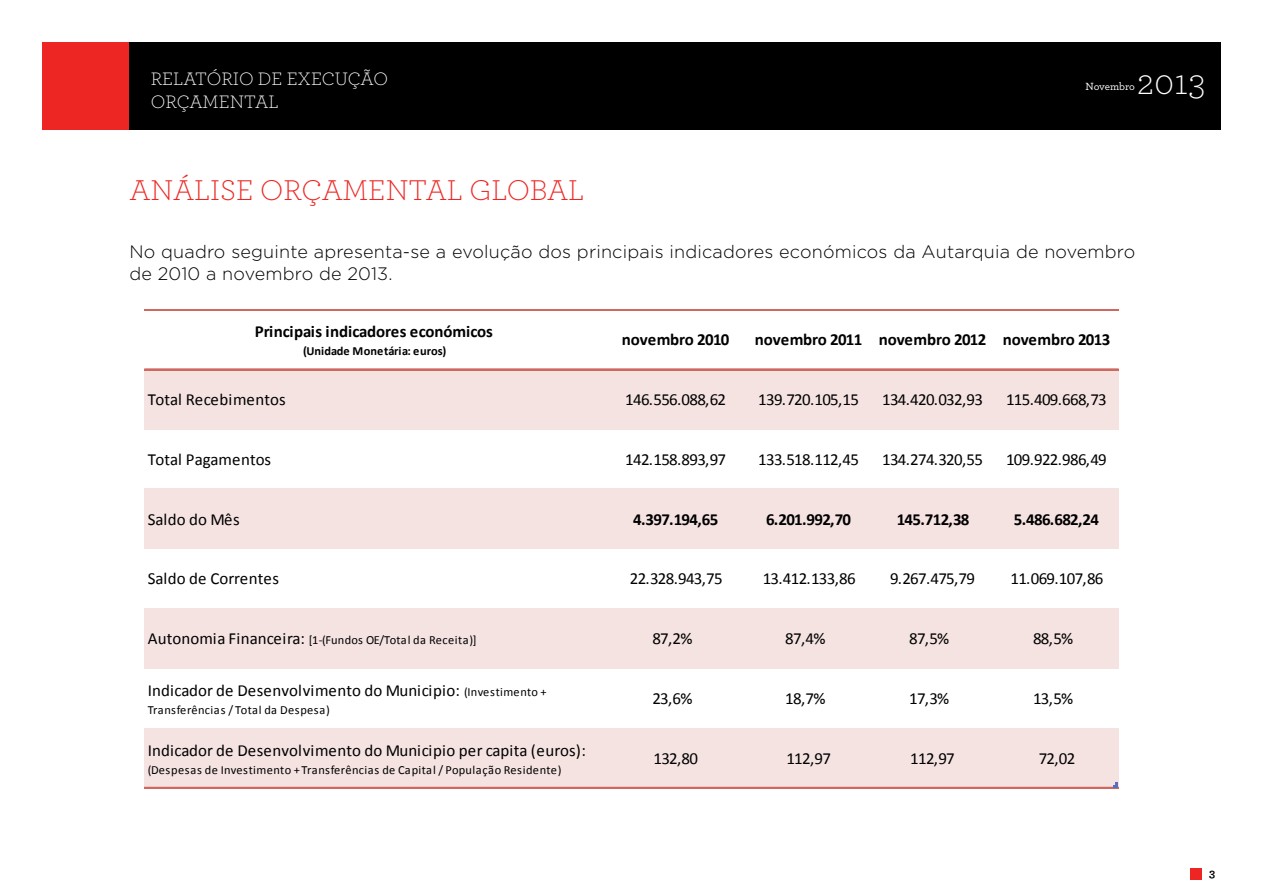
<style>
.page{position:relative;width:1263px;height:893px;background:#fff}
.page>*{position:absolute;margin:0;border:0;box-sizing:border-box;transform-origin:0 0}
.t1{font:300 37.2px "Archer";color:#fff}
.t2{font:300 30px "Archer";color:#ed2623}
.t3{font:300 18.9px/22.6px "Archer";color:#fff}
.t4{font:300 18px/21.6px "Gotham";letter-spacing:.01em;color:#000}
.t5{font:16.95px "Calibri";letter-spacing:-.04em;color:#000}
.t6{font:16.95px "Calibri";letter-spacing:.005em;color:#000}
.t7{font:700 16.95px "Calibri";letter-spacing:-.015em;color:#000}
.t8{font:16.95px "Calibri";letter-spacing:-.015em;color:#000}
.t9{font:12.45px "Calibri";letter-spacing:.025em;color:#000}
.t10{font:700 12.45px "Calibri";letter-spacing:.005em;color:#000}
.t11{font:700 12px "Archer";color:#000}
.t12{font:500 10.95px "Archer";letter-spacing:-.01em;color:#fff}
.s1{font-size:16.95px}
.s2{font-size:12.45px}
</style>
<div class="page">
<div style="left:129px;top:43px;width:1091px;height:87px;background:#000"></div>
<div style="left:43px;top:43px;width:86px;height:87px;background:#ed2623"></div>
<div style="left:1190px;top:868px;width:12px;height:11px;background:#ed2623"></div>
<div style="left:144px;top:369px;width:975px;height:61px;background:#f5e3e2"></div>
<div style="left:144px;top:488px;width:975px;height:61px;background:#f5e3e2"></div>
<div style="left:144px;top:608px;width:975px;height:61px;background:#f5e3e2"></div>
<div style="left:144px;top:727px;width:975px;height:61px;background:#f5e3e2"></div>
<hr style="left:144px;top:309px;width:975px;height:1px;background:#d06760">
<hr style="left:144px;top:368px;width:975px;height:1px;background:#d06760">
<hr style="left:144px;top:369px;width:975px;height:1px;background:#d06760">
<hr style="left:144px;top:787px;width:975px;height:1px;background:#d06760">
<svg style="left:1113px;top:783px;width:4px;height:4px"></svg>
<p class="t3" style="left:151px;top:67px;width:239px">RELATÓRIO DE EXECUÇÃO<br>ORÇAMENTAL</p>
<p class="t12" style="left:1085px;top:78px;width:51px">Novembro</p>
<h1 class="t1" style="left:1137px;top:58px;width:70px">2013</h1>
<h2 class="t2" style="left:129px;top:171px;width:175px">ANÁLISE ORÇAMENTAL</h2>
<h2 class="t2" style="left:470px;top:171px;width:41px">GLOBAL</h2>
<p class="t4" style="left:129px;top:240px;width:1007px">No quadro seguinte apresenta-se a evolução dos principais indicadores económicos da Autarquia de novembro de 2010 a novembro de 2013.</p>
<p class="t7" style="left:255px;top:321px;width:240px">Principais indicadores económicos</p>
<p class="t10" style="left:303px;top:343px;width:145px">(Unidade Monetária: euros)</p>
<p class="t7" style="left:622px;top:329px;width:109px">novembro 2010</p>
<p class="t7" style="left:755px;top:329px;width:357px">novembro 2011 novembro 2012 novembro 2013</p>
<p class="t8" style="left:148px;top:389px;width:140px">Total Recebimentos</p>
<p class="t5" style="left:625px;top:389px;width:102px">146.556.088,62</p>
<p class="t5" style="left:758px;top:389px;width:102px">139.720.105,15</p>
<p class="t5" style="left:882px;top:389px;width:102px">134.420.032,93</p>
<p class="t5" style="left:1006px;top:389px;width:102px">115.409.668,73</p>
<p class="t8" style="left:148px;top:448px;width:125px">Total Pagamentos</p>
<p class="t5" style="left:625px;top:448px;width:102px">142.158.893,97</p>
<p class="t5" style="left:758px;top:448px;width:102px">133.518.112,45</p>
<p class="t5" style="left:882px;top:448px;width:102px">134.274.320,55</p>
<p class="t5" style="left:1006px;top:448px;width:102px">109.922.986,49</p>
<p class="t6" style="left:148px;top:508px;width:94px">Saldo do Mês</p>
<p class="t7" style="left:633px;top:508px;width:87px">4.397.194,65</p>
<p class="t7" style="left:766px;top:508px;width:87px">6.201.992,70</p>
<p class="t7" style="left:897px;top:508px;width:74px">145.712,38</p>
<p class="t7" style="left:1014px;top:508px;width:87px">5.486.682,24</p>
<p class="t6" style="left:148px;top:568px;width:133px">Saldo de Correntes</p>
<p class="t5" style="left:630px;top:568px;width:94px">22.328.943,75</p>
<p class="t5" style="left:763px;top:568px;width:94px">13.412.133,86</p>
<p class="t8" style="left:890px;top:568px;width:87px">9.267.475,79</p>
<p class="t5" style="left:1010px;top:568px;width:94px">11.069.107,86</p>
<p class="t9" style="left:148px;top:632px;width:330px"><span class="s1">Autonomia Financeira:</span> *1-(Fundos OE/Total da Receita)+</p>
<p class="t8" style="left:652px;top:628px;width:42px">87,2%</p>
<p class="t8" style="left:785px;top:628px;width:42px">87,4%</p>
<p class="t8" style="left:909px;top:628px;width:42px">87,5%</p>
<p class="t8" style="left:1033px;top:628px;width:42px">88,5%</p>
<p class="t6" style="left:148px;top:680px;width:401px">Indicador de Desenvolvimento do Municipio: <span class="s2">(Investimento +</span></p>
<p class="t9" style="left:148px;top:702px;width:184px">Transferências / Total da Despesa)</p>
<p class="t8" style="left:652px;top:687px;width:42px">23,6%</p>
<p class="t8" style="left:785px;top:687px;width:42px">18,7%</p>
<p class="t8" style="left:909px;top:687px;width:42px">17,3%</p>
<p class="t8" style="left:1033px;top:687px;width:42px">13,5%</p>
<p class="t6" style="left:148px;top:739px;width:440px">Indicador de Desenvolvimento do Municipio per capita (euros):</p>
<p class="t9" style="left:148px;top:762px;width:415px">(Despesas de Investimento + Transferências de Capital / População Residente)</p>
<p class="t8" style="left:653px;top:747px;width:46px">132,80</p>
<p class="t8" style="left:786px;top:747px;width:46px">112,97</p>
<p class="t8" style="left:910px;top:747px;width:46px">112,97</p>
<p class="t8" style="left:1039px;top:747px;width:38px">72,02</p>
<p class="t11" style="left:1209px;top:864px;width:8px">3</p>
</div>
